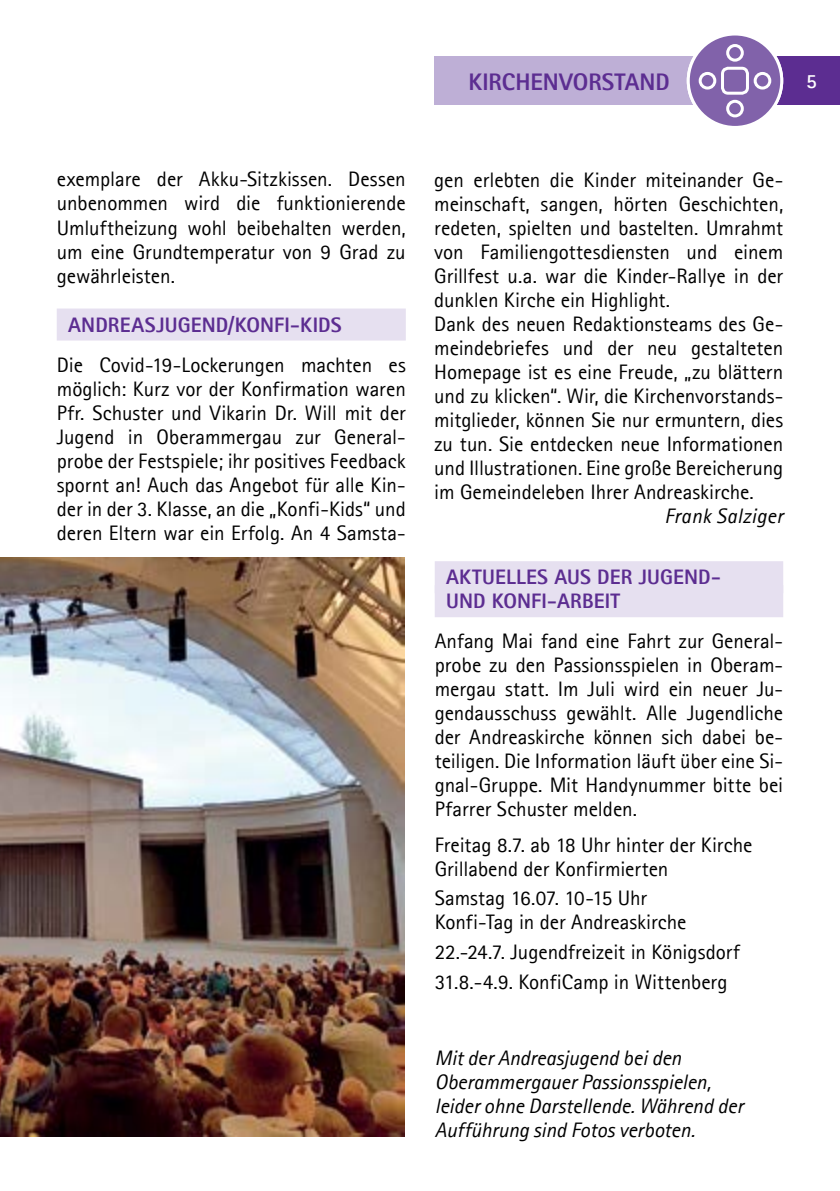
<style>
.page{position:relative;width:840px;height:1191px;background:#fff}
.page>*{position:absolute;margin:0;border:0;box-sizing:border-box;transform-origin:0 0}
.t1{font:800 24px "Agfa Rotis Sans Serif";color:#5c2d91}
.t2{font:21px/24px "Agfa Rotis Sans Serif";letter-spacing:-.005em;color:#000}
.t3{font:italic 21px/24px "Agfa Rotis Sans Serif";letter-spacing:-.005em;color:#000}
.t4{font:800 21px "Agfa Rotis Sans Serif";letter-spacing:.005em;color:#5c2d91}
.t5{font:italic 21px "Agfa Rotis Sans Serif";letter-spacing:.015em;color:#000}
.t6{font:700 20px "Agfa Rotis Sans Serif";color:#fff}
</style>
<div class="page">
<div style="left:434px;top:57px;width:263px;height:48px;background:#beafd6"></div>
<div style="left:758px;top:57px;width:81px;height:48px;background:#5c2d91"></div>
<div style="left:687px;top:34px;width:94px;height:93px;background:#8162aa;border-radius:50%"></div>
<div style="left:686px;top:33px;width:96px;height:96px;border:3px solid #fff;border-radius:50%"></div>
<div style="left:698px;top:72px;width:18px;height:18px;border:3px solid #fff;border-radius:50%"></div>
<div style="left:753px;top:72px;width:17px;height:18px;border:3px solid #fff;border-radius:50%"></div>
<div style="left:720px;top:67px;width:28px;height:28px;border:3px solid #fff;border-radius:6px"></div>
<div style="left:725px;top:44px;width:18px;height:18px;border:3px solid #fff;border-radius:50%"></div>
<div style="left:725px;top:100px;width:18px;height:17px;border:3px solid #fff;border-radius:50%"></div>
<div style="left:57px;top:308px;width:348px;height:32px;background:#e6e0f0"></div>
<img style="left:0;top:557px;width:404px;height:579px">
<div style="left:434px;top:561px;width:348px;height:32px;background:#e6e0f0"></div>
<div style="left:434px;top:585px;width:348px;height:32px;background:#e6e0f0"></div>
<p class="t1" style="left:468px;top:67px;width:27px">KIRCH</p>
<p class="t1" style="left:530px;top:67px;width:57px">ENVORSTAND</p>
<p class="t6" style="left:805px;top:68px;width:12px">5</p>
<p class="t2" style="left:57px;top:167px;width:350px;text-align:justify">exemplare der Akku-Sitzkissen. Dessen unbenommen wird die funktionierende Umluftheizung wohl beibehalten werden, um eine Grundtemperatur von 9 Grad zu gewährleisten.</p>
<p class="t4" style="left:68px;top:311px;width:275px">ANDREASJUGEND/KONFI-KIDS</p>
<p class="t2" style="left:57px;top:352px;width:350px;text-align:justify">Die Covid-19-Lockerungen machten es möglich: Kurz vor der Konfirmation waren Pfr. Schuster und Vikarin Dr. Will mit der Jugend in Oberammergau zur General&shy;probe der Festspiele; ihr positives Feedback spornt an! Auch das Angebot für alle Kin&shy;der in der 3. Klasse, an die „Konfi-Kids“ und deren Eltern war ein Erfolg. An 4 Samsta-</p>
<p class="t2" style="left:434px;top:167px;width:350px">gen erlebten die Kinder miteinander Ge&shy;meinschaft, sangen, hörten Geschichten, redeten, spielten und bastelten. Umrahmt von Familiengottesdiensten und einem Grillfest u.a. war die Kinder-Rallye in der dunklen Kirche ein Highlight.<br>Dank des neuen Redaktionsteams des Ge&shy;meindebriefes und der neu gestalteten Homepage ist es eine Freude, „zu blättern und zu klicken“. Wir, die Kirchenvorstands&shy;mitglieder, können Sie nur ermuntern, dies zu tun. Sie entdecken neue Informationen und Illustrationen. Eine große Bereicherung im Gemeindeleben Ihrer Andreaskirche.</p>
<p class="t5" style="left:664px;top:503px;width:120px">Frank Salziger</p>
<p class="t4" style="left:446px;top:564px;width:122px">AKTU ELLES AUS</p>
<p class="t4" style="left:597px;top:564px;width:125px">DER JUGEND-</p>
<p class="t4" style="left:446px;top:588px;width:14px">UND</p>
<p class="t4" style="left:491px;top:588px;width:23px">KONFI</p>
<p class="t4" style="left:547px;top:588px;width:66px">-ARBEIT</p>
<p class="t2" style="left:434px;top:629px;width:350px;text-align:justify">Anfang Mai fand eine Fahrt zur General&shy;probe zu den Passionsspielen in Oberam&shy;mergau statt. Im Juli wird ein neuer Ju&shy;gendausschuss gewählt. Alle Jugendliche der Andreaskirche können sich dabei be&shy;teiligen. Die Information läuft über eine Si&shy;gnal-Gruppe. Mit Handynummer bitte bei Pfarrer Schuster melden.</p>
<p class="t2" style="left:434px;top:832px;width:319px">Freitag 8.7. ab 18 Uhr hinter der Kirche<br>Grillabend der Konfirmierten</p>
<p class="t2" style="left:434px;top:886px;width:253px">Samstag 16.07. 10-15 Uhr<br>Konfi-Tag in der Andreaskirche</p>
<p class="t2" style="left:434px;top:937px;width:306px;line-height:29.6px">22.-24.7. Jugendfreizeit in Königsdorf<br>31.8.-4.9. KonfiCamp in Wittenberg</p>
<p class="t3" style="left:434px;top:1046px;width:310px">Mit der Andreasjugend bei den Oberammergauer Passionsspielen, leider ohne Darstellende. Während der Aufführung sind Fotos verboten.</p>
</div>
